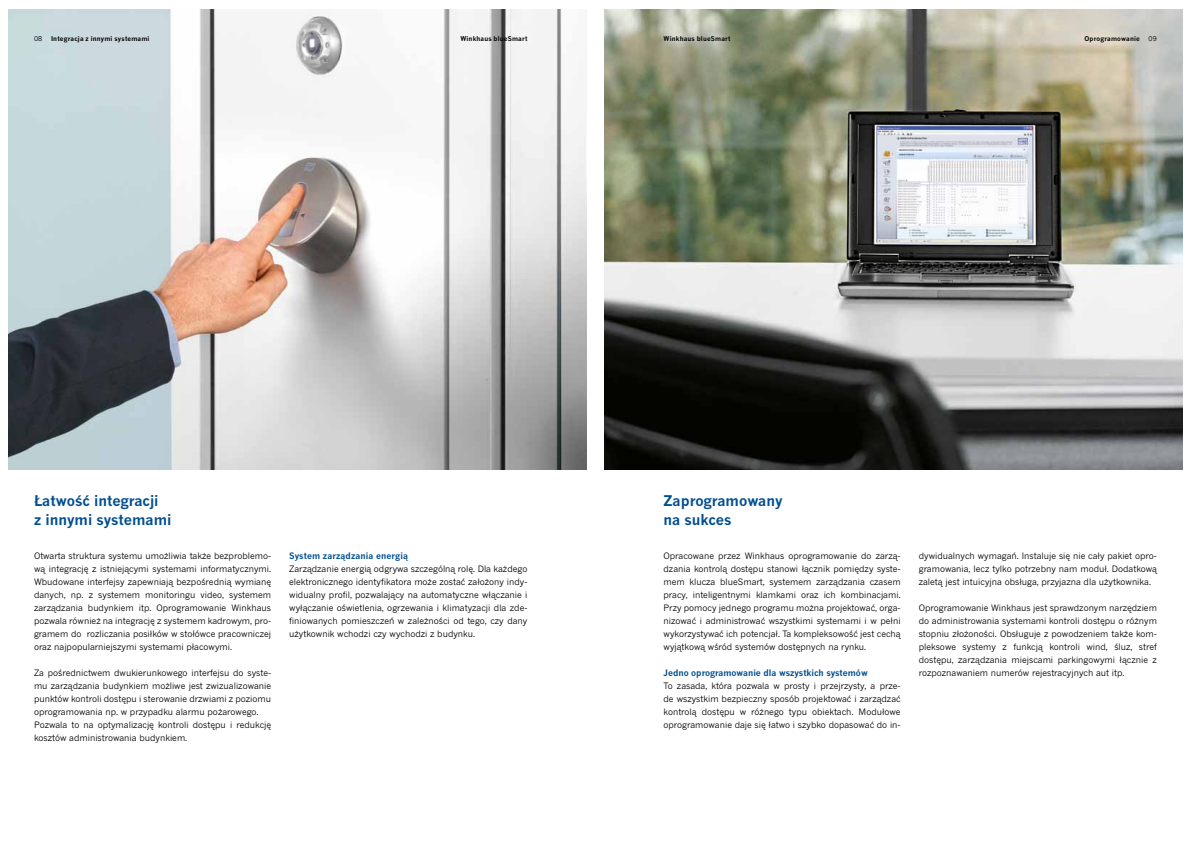
<style>
.page{position:relative;width:1191px;height:842px;background:#fff}
.page>*{position:absolute;margin:0;border:0;box-sizing:border-box;transform-origin:0 0}
.t1{font:700 14.5px/19.5px "News Gothic MT Pro";color:#004e91}
.t2{font:8.8px/13px "News Gothic MT Pro";color:#000;text-align:justify}
.t3{font:700 8.8px "News Gothic MT Pro";color:#004e91}
.t4{font:700 6.5px "News Gothic MT Pro";letter-spacing:.025em;color:#000}
.t5{font:6.5px "News Gothic MT Pro";color:#000}
</style>
<div class="page">
<img style="left:9px;top:10px;width:578px;height:459px">
<img style="left:604px;top:10px;width:578px;height:459px">
<p class="t5" style="left:34px;top:35px;width:10px">08</p>
<p class="t4" style="left:51px;top:35px;width:100px">Integracja z innymi systemami</p>
<p class="t4" style="left:460px;top:35px;width:69px">Winkhaus blueSmart</p>
<p class="t4" style="left:663px;top:35px;width:69px">Winkhaus blueSmart</p>
<p class="t4" style="left:1084px;top:35px;width:57px">Oprogramowanie</p>
<p class="t5" style="left:1148px;top:35px;width:10px">09</p>
<h1 class="t1" style="left:34px;top:490px;width:139px">Łatwość integracji<br>z innymi systemami</h1>
<p class="t2" style="left:34px;top:549px;width:239px">Otwarta struktura systemu umożliwia także bezproblemo&shy;wą integrację z istniejącymi systemami informatycznymi.<br>Wbudowane interfejsy zapewniają bezpośrednią wymianę danych, np. z systemem monitoringu video, systemem zarządzania budynkiem itp. Oprogramowanie Winkhaus pozwala również na integrację z systemem kadrowym, pro&shy;gramem do rozliczania posiłków w stołówce pracowniczej oraz najpopularniejszymi systemami płacowymi.</p>
<p class="t2" style="left:34px;top:666px;width:239px;text-align:left">Za pośrednictwem dwukierunkowego interfejsu do syste&shy;mu zarządzania budynkiem możliwe jest zwizualizowanie punktów kontroli dostępu i sterowanie drzwiami z poziomu oprogramowania np. w przypadku alarmu pożarowego.<br>Pozwala to na optymalizację kontroli dostępu i redukcję kosztów administrowania budynkiem.</p>
<p class="t3" style="left:289px;top:550px;width:120px">System zarządzania energią</p>
<p class="t2" style="left:289px;top:562px;width:240px">Zarządzanie energią odgrywa szczególną rolę. Dla każdego elektronicznego identyfikatora może zostać założony indy&shy;widualny profil, pozwalający na automatyczne włączanie i wyłączanie oświetlenia, ogrzewania i klimatyzacji dla zde&shy;finiowanych pomieszczeń w zależności od tego, czy dany użytkownik wchodzi czy wychodzi z budynku.</p>
<h1 class="t1" style="left:663px;top:490px;width:121px">Zaprogramowany na sukces</h1>
<p class="t2" style="left:663px;top:549px;width:239px">Opracowane przez Winkhaus oprogramowanie do zarzą&shy;dzania kontrolą dostępu stanowi łącznik pomiędzy syste&shy;mem klucza blueSmart, systemem zarządzania czasem pracy, inteligentnymi klamkami oraz ich kombinacjami.<br>Przy pomocy jednego programu można projektować, orga&shy;nizować i administrować wszystkimi systemami i w pełni wykorzystywać ich potencjał. Ta kompleksowość jest cechą wyjątkową wśród systemów dostępnych na rynku.</p>
<p class="t3" style="left:663px;top:667px;width:206px">Jedno oprogramowanie dla wszystkich systemów</p>
<p class="t2" style="left:663px;top:679px;width:239px">To zasada, która pozwala w prosty i przejrzysty, a prze&shy;de wszystkim bezpieczny sposób projektować i zarządzać kontrolą dostępu w różnego typu obiektach. Modułowe oprogramowanie daje się łatwo i szybko dopasować do in-</p>
<p class="t2" style="left:918px;top:549px;width:240px">dywidualnych wymagań. Instaluje się nie cały pakiet opro&shy;gramowania, lecz tylko potrzebny nam moduł. Dodatkową zaletą jest intuicyjna obsługa, przyjazna dla użytkownika.</p>
<p class="t2" style="left:918px;top:601px;width:240px">Oprogramowanie Winkhaus jest sprawdzonym narzędziem do administrowania systemami kontroli dostępu o różnym stopniu złożoności. Obsługuje z powodzeniem także kom&shy;pleksowe systemy z funkcją kontroli wind, śluz, stref dostępu, zarządzania miejscami parkingowymi łącznie z rozpoznawaniem numerów rejestracyjnych aut itp.</p>
</div>
